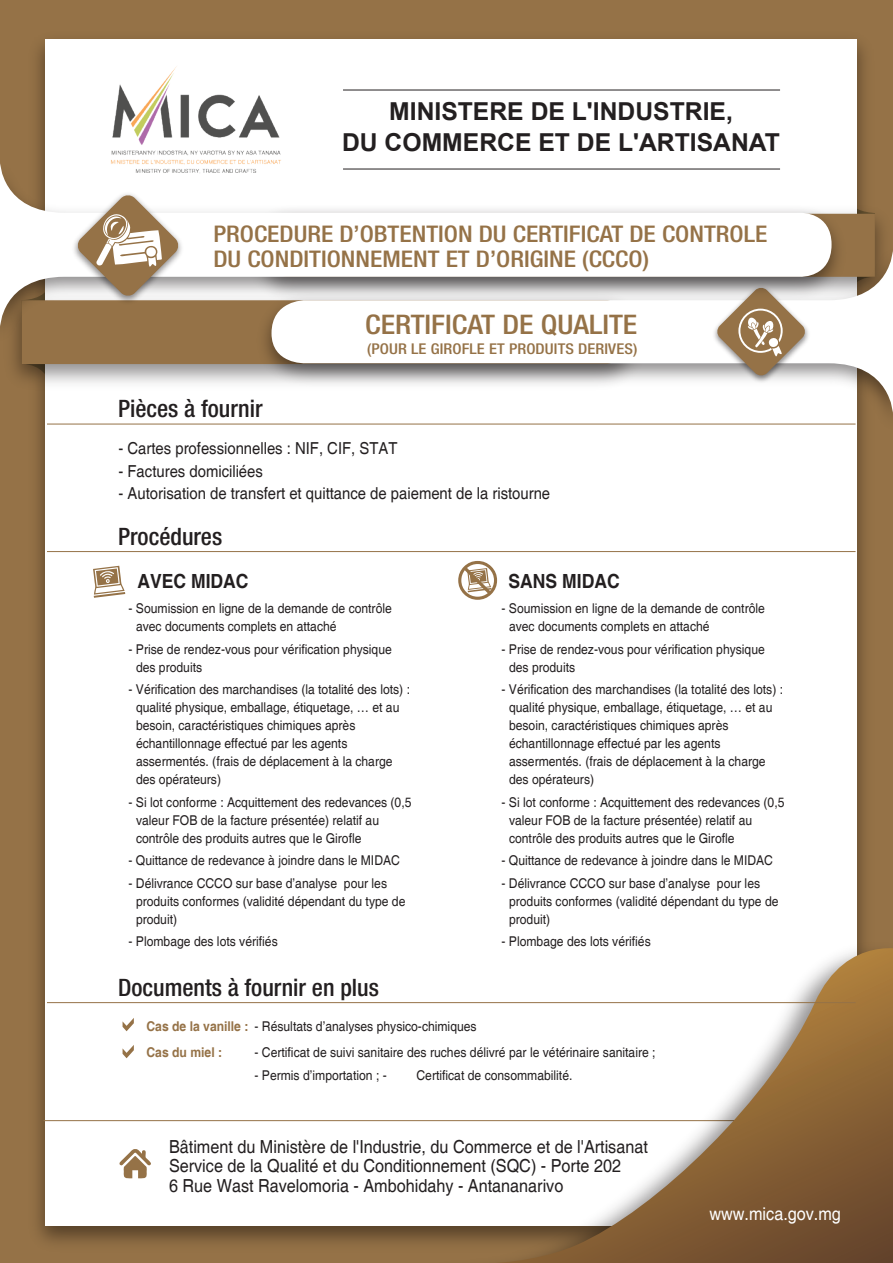
<style>
.page{position:relative;width:893px;height:1263px;background:#957247}
.page>*{position:absolute;margin:0;border:0;box-sizing:border-box;transform-origin:0 0}
.t1{font:500 condensed 27px "Helvetica Neue LT Std";color:#957247;scale:1.11 1}
.t2{font:700 24.75px/30.9px "Arial";color:#231f20;text-align:center}
.t3{font:500 condensed 24px "Helvetica Neue LT Std";color:#231f20}
.t4{font:500 condensed 22.95px/25.5px "Helvetica Neue LT Std";color:#957247;scale:1.11 1}
.t5{font:700 19.5px "Helvetica";color:#231f20;scale:.9 1}
.t6{font:18px/19.5px "Helvetica";color:#231f20;scale:.9 1}
.t7{font:18px "Helvetica";color:#fff;scale:.9 1}
.t8{font:16.5px "Helvetica";color:#231f20;scale:.9 1}
.t9{font:500 condensed 14.85px "Helvetica Neue LT Std";letter-spacing:.005em;color:#957247;scale:1.11 1}
.t10{font:13.5px/18px "Helvetica";color:#231f20;scale:.9 1}
.s1{font-weight:700;color:#957247}
</style>
<div class="page">
<img style="left:37px;top:39px;width:828px;height:1204px">
<div style="left:45px;top:39px;width:811px;height:1187px;background:#fff"></div>
<img style="left:13px;top:355px;width:238px;height:40px">
<img style="left:251px;top:237px;width:632px;height:205px">
<svg style="left:271px;top:249px;width:622px;height:165px"></svg>
<img style="left:710px;top:380px;width:102px;height:5px">
<svg style="left:0;top:162px;width:780px;height:166px"></svg>
<img style="left:70px;top:190px;width:117px;height:4px">
<svg style="left:22px;top:194px;width:853px;height:186px"></svg>
<img style="left:102px;top:66px;width:187px;height:112px">
<hr style="left:343px;top:169px;width:437px;height:1px;background:#231f20">
<hr style="left:343px;top:90px;width:437px;height:1px;background:#231f20">
<hr style="left:44px;top:1120px;width:808px;height:1px;background:#957247">
<svg style="left:444px;top:932px;width:449px;height:331px"></svg>
<hr style="left:47px;top:424px;width:809px;height:1px;background:#957247">
<hr style="left:47px;top:551px;width:809px;height:1px;background:#957247">
<hr style="left:47px;top:1002px;width:809px;height:1px;background:#957247">
<svg style="left:93px;top:566px;width:32px;height:32px"></svg>
<svg style="left:458px;top:561px;width:39px;height:39px"></svg>
<svg style="left:120px;top:1149px;width:31px;height:30px"></svg>
<svg style="left:123px;top:1018px;width:11px;height:13px"></svg>
<svg style="left:123px;top:1045px;width:11px;height:13px"></svg>
<h2 class="t2" style="left:342px;top:97px;width:439px">MINISTERE DE L'INDUSTRIE,<br>DU COMMERCE ET DE L'ARTISANAT</h2>
<h3 class="t4" style="left:213px;top:220px;width:500px">PROCEDURE D’OBTENTION DU CERTIFICAT DE CONTROLE<br>DU CONDITIONNEMENT ET D’ORIGINE (CCCO)</h3>
<h3 class="t3" style="left:118px;top:395px;width:146px">Pièces à fournir</h3>
<h1 class="t1" style="left:365px;top:308px;width:247px">CERTIFICAT DE QUALITE</h1>
<p class="t9" style="left:367px;top:340px;width:245px">(POUR LE GIROFLE ET PRODUITS DERIVES)</p>
<p class="t8" style="left:118px;top:439px;width:311px">- Cartes professionnelles : NIF, CIF, STAT</p>
<p class="t8" style="left:118px;top:462px;width:162px">- Factures domiciliées</p>
<p class="t8" style="left:118px;top:484px;width:481px">- Autorisation de transfert et quittance de paiement de la ristourne</p>
<h3 class="t3" style="left:118px;top:522px;width:106px">Procédures</h3>
<h3 class="t5" style="left:137px;top:569px;width:125px">AVEC MIDAC</h3>
<h3 class="t5" style="left:508px;top:569px;width:125px">SANS MIDAC</h3>
<p class="t10" style="left:136px;top:600px;width:286px;text-indent:-8px">- Soumission en ligne de la demande de contrôle avec documents complets en attaché</p>
<p class="t10" style="left:136px;top:640px;width:286px;text-indent:-8px">- Prise de rendez-vous pour vérification physique des produits</p>
<p class="t10" style="left:136px;top:681px;width:306px;text-indent:-8px">- Vérification des marchandises (la totalité des lots) : qualité physique, emballage, étiquetage, … et au besoin, caractéristiques chimiques après échantillonnage effectué par les agents assermentés. (frais de déplacement à la charge des opérateurs)</p>
<p class="t10" style="left:136px;top:793px;width:308px;text-indent:-8px">- Si lot conforme : Acquittement des redevances (0,5 valeur FOB de la facture présentée) relatif au contrôle des produits autres que le Girofle</p>
<p class="t10" style="left:128px;top:852px;width:303px">- Quittance de redevance à joindre dans le MIDAC</p>
<p class="t10" style="left:136px;top:874px;width:301px;text-indent:-8px">- Délivrance CCCO sur base d’analyse pour les produits conformes (validité dépendant du type de produit)</p>
<p class="t10" style="left:128px;top:933px;width:167px">- Plombage des lots vérifiés</p>
<h3 class="t3" style="left:118px;top:973px;width:262px">Documents à fournir en plus</h3>
<p class="t10" style="left:509px;top:600px;width:286px;text-indent:-8px">- Soumission en ligne de la demande de contrôle avec documents complets en attaché</p>
<p class="t10" style="left:509px;top:640px;width:286px;text-indent:-8px">- Prise de rendez-vous pour vérification physique des produits</p>
<p class="t10" style="left:509px;top:681px;width:306px;text-indent:-8px">- Vérification des marchandises (la totalité des lots) : qualité physique, emballage, étiquetage, … et au besoin, caractéristiques chimiques après échantillonnage effectué par les agents assermentés. (frais de déplacement à la charge des opérateurs)</p>
<p class="t10" style="left:509px;top:793px;width:308px;text-indent:-8px">- Si lot conforme : Acquittement des redevances (0,5 valeur FOB de la facture présentée) relatif au contrôle des produits autres que le Girofle</p>
<p class="t10" style="left:501px;top:852px;width:303px">- Quittance de redevance à joindre dans le MIDAC</p>
<p class="t10" style="left:509px;top:874px;width:301px;text-indent:-8px">- Délivrance CCCO sur base d’analyse pour les produits conformes (validité dépendant du type de produit)</p>
<p class="t10" style="left:501px;top:933px;width:167px">- Plombage des lots vérifiés</p>
<p class="t10" style="left:146px;top:1014px;width:368px;line-height:26px"><span class="s1">Cas de la vanille :</span> - Résultats d’analyses physico-chimiques<br><span class="s1">Cas du miel :</span></p>
<p class="t10" style="left:254px;top:1044px;width:447px">- Certificat de suivi sanitaire des ruches délivré par le vétérinaire sanitaire ;</p>
<p class="t10" style="left:254px;top:1066px;width:149px">- Permis d’importation ; -</p>
<p class="t10" style="left:416px;top:1066px;width:175px">Certificat de consommabilité.</p>
<h3 class="t6" style="left:169px;top:1137px;width:534px">Bâtiment du Ministère de l'Industrie, du Commerce et de l'Artisanat<br>Service de la Qualité et du Conditionnement (SQC) - Porte 202<br>6 Rue Wast Ravelomoria - Ambohidahy - Antananarivo</h3>
<h3 class="t7" style="left:710px;top:1203px;width:148px">www.mica.gov.mg</h3>
</div>
